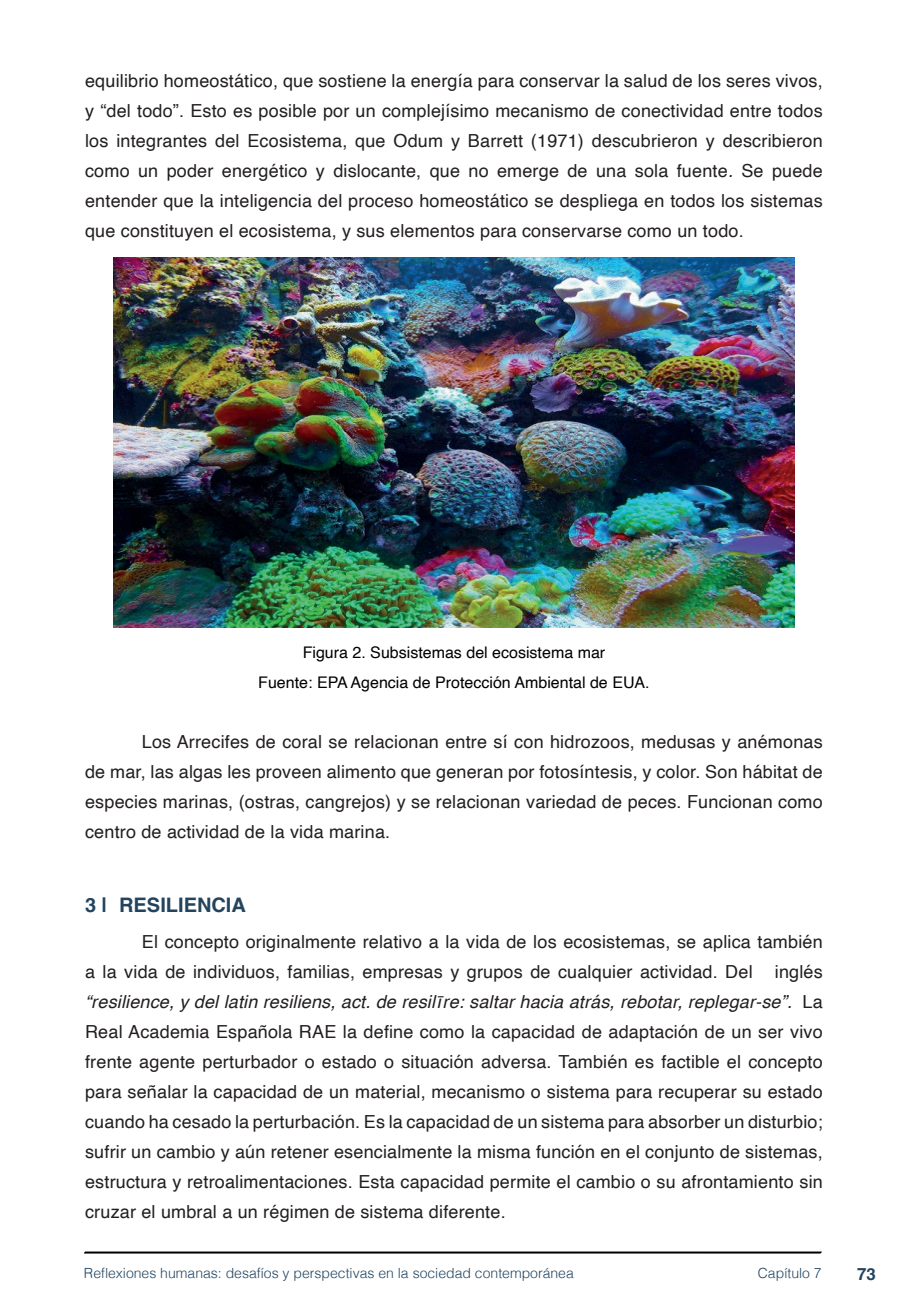
<style>
.page{position:relative;width:908px;height:1304px;background:#fff}
.page>*{position:absolute;margin:0;border:0;box-sizing:border-box;transform-origin:0 0}
.t1{font:700 20px "Helvetica";color:#23445f}
.txt{font:18px/30px "Helvetica";letter-spacing:.01em;color:#231f20;text-align:justify}
.t2{font:700 16.8px "Helvetica";color:#23445f}
.imagens_graf_tab{font:16px "Helvetica";color:#000}
.t3{font:300 14px "Helvetica";color:#23445f}
.s1{font-style:italic}
</style>
<div class="page">
<svg style="left:84px;top:1251px;width:737px;height:3px;background:#515151"></svg>
<img style="left:114px;top:257px;width:680px;height:370px">
<p class="txt" style="left:85px;top:66px;width:738px">equilibrio homeostático, que sostiene la energía para conservar la salud de los seres vivos, y “del todo”. Esto es posible por un complejísimo mecanismo de conectividad entre todos los integrantes del Ecosistema, que Odum y Barrett (1971) descubrieron y describieron como un poder energético y dislocante, que no emerge de una sola fuente<span class="s1">.</span> Se puede entender que la inteligencia del proceso homeostático se despliega en todos los sistemas que constituyen el ecosistema, y sus elementos para conservarse como un todo.</p>
<p class="imagens_graf_tab" style="left:302px;top:640px;width:304px">Figura 2. Subsistemas del ecosistema mar</p>
<p class="imagens_graf_tab" style="left:258px;top:670px;width:393px">Fuente: EPA Agencia de Protección Ambiental de EUA.</p>
<p class="txt" style="left:85px;top:727px;width:738px;text-indent:57px">Los Arrecifes de coral se relacionan entre sí con hidrozoos, medusas y anémonas de mar, las algas les proveen alimento que generan por fotosíntesis, y color. Son hábitat de especies marinas, (ostras, cangrejos) y se relacionan variedad de peces. Funcionan como centro de actividad de la vida marina.</p>
<p class="t1" style="left:85px;top:893px;width:162px">3 | RESILIENCIA</p>
<p class="txt" style="left:85px;top:927px;width:739px;text-indent:57px">El concepto originalmente relativo a la vida de los ecosistemas, se aplica también a la vida de individuos, familias, empresas y grupos de cualquier actividad. Del inglés <span class="s1">“resilience, y del latin resiliens, act. de resilīre: saltar hacia atrás, rebotar, replegar-se”.</span> La Real Academia Española RAE la define como la capacidad de adaptación de un ser vivo frente agente perturbador o estado o situación adversa. También es factible el concepto para señalar la capacidad de un material, mecanismo o sistema para recuperar su estado cuando ha cesado la perturbación. Es la capacidad de un sistema para absorber un disturbio; sufrir un cambio y aún retener esencialmente la misma función en el conjunto de sistemas, estructura y retroalimentaciones. Esta capacidad permite el cambio o su afrontamiento sin cruzar el umbral a un régimen de sistema diferente.</p>
<p class="t3" style="left:84px;top:1261px;width:491px">Reflexiones humanas: desafíos y perspectivas en la sociedad contemporánea</p>
<p class="t3" style="left:757px;top:1261px;width:65px">Capítulo 7</p>
<p class="t2" style="left:856px;top:1264px;width:20px">73</p>
</div>
